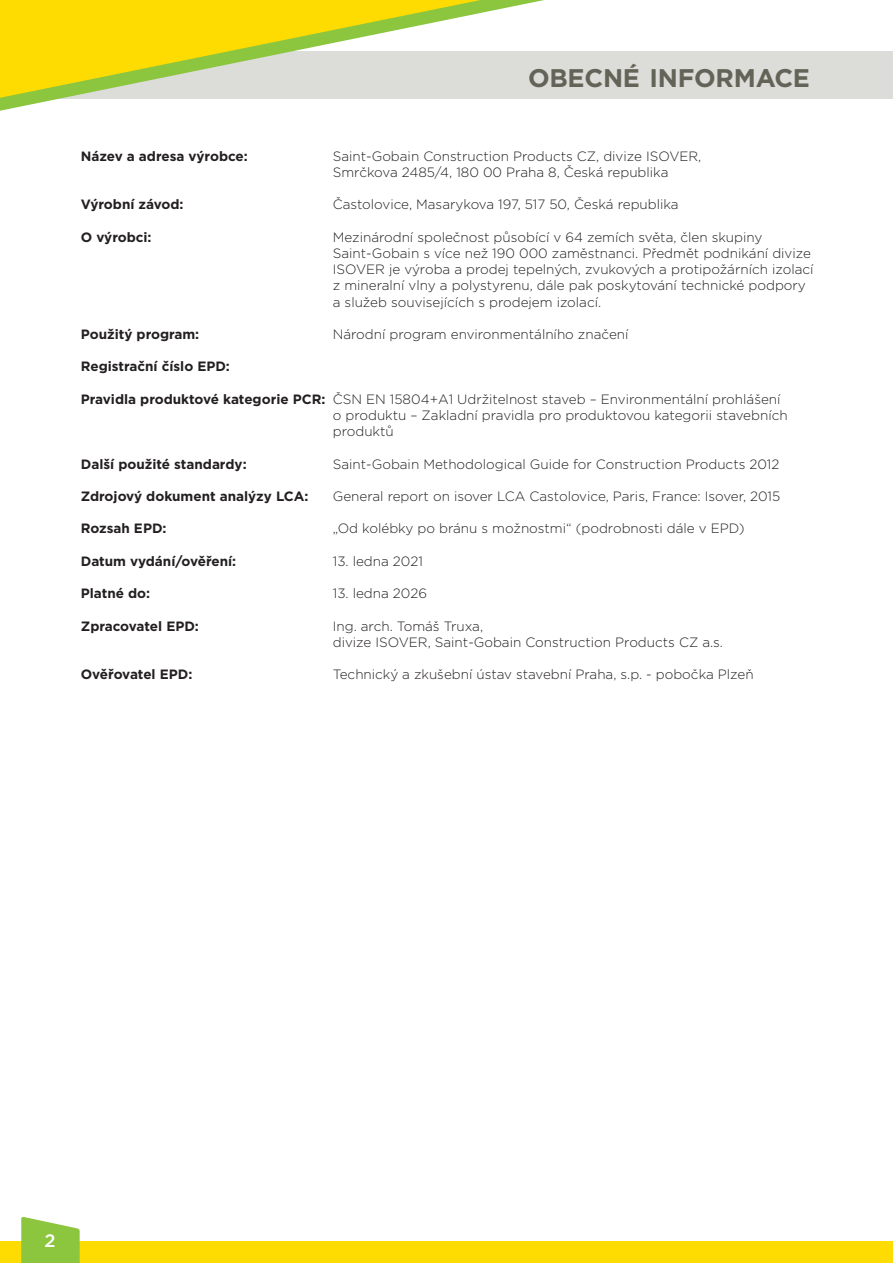
<style>
.page{position:relative;width:893px;height:1263px;background:#fff}
.page>*{position:absolute;margin:0;border:0;box-sizing:border-box;transform-origin:0 0}
.t1{font:700 25.5px "Gotham";letter-spacing:-.01em;color:#636358}
.t2{font:500 18px "Gotham";color:#fff}
.t3{font:300 13.5px/16.2px "Gotham";color:#231f20}
.t4{font:700 13.5px "Gotham";color:#231f20}
.s1{font-weight:700}
</style>
<div class="page">
<div style="left:0;top:51px;width:893px;height:47px;background:#dcdcd8"></div>
<div style="left:0;top:1242px;width:893px;height:21px;background:#ffdc01"></div>
<svg style="left:21px;top:1217px;width:59px;height:46px;background:#9acd56"></svg>
<svg style="left:0;top:0;width:544px;height:111px"></svg>
<h1 class="t1" style="left:528px;top:61px;width:284px">OBECNÉ INFORMACE</h1>
<p class="t4" style="left:81px;top:147px;width:169px">Název a adresa výrobce:</p>
<p class="t3" style="left:333px;top:147px;width:370px">Saint-Gobain Construction Products CZ, divize Isover,<br>Smrčkova 2485/4, 180 00 Praha 8, Česká republika</p>
<p class="t4" style="left:81px;top:196px;width:104px">Výrobní závod:</p>
<p class="t3" style="left:333px;top:196px;width:347px">Častolovice, Masarykova 197, 517 50, Česká republika</p>
<p class="t4" style="left:81px;top:228px;width:72px">O výrobci:</p>
<p class="t3" style="left:333px;top:228px;width:482px">Mezinárodní společnost působící v 64 zemích světa, člen skupiny Saint-Gobain s více než 190 000 zaměstnanci. Předmět podnikání divize Isove r je výroba a prodej tepelných, zvukových a protipožárních izolací z mineralní vlny a polystyrenu, dále pak poskytování technické podpory a služeb souvisejících s prodejem izolací.</p>
<p class="t4" style="left:81px;top:325px;width:120px">Použitý program:</p>
<p class="t3" style="left:333px;top:326px;width:297px">Národní program environmentálního značení</p>
<p class="t4" style="left:81px;top:358px;width:151px">Registrační číslo EPD:</p>
<p class="t3" style="left:333px;top:390px;width:456px;text-indent:-252px"><span class="s1">Pravidla produktové kategorie PCR:</span> ČSN EN 15804+A1 Udržitelnost staveb – Environmentální prohlášení o produktu – Zakladní pravidla pro produktovou kategorii stavebních produktů</p>
<p class="t4" style="left:81px;top:455px;width:167px">Další použité standardy:</p>
<p class="t3" style="left:333px;top:455px;width:448px">Saint-Gobain Methodological Guide for Construction Products 2012</p>
<p class="t4" style="left:81px;top:487px;width:229px">Zdrojový dokument analýzy LCA:</p>
<p class="t3" style="left:333px;top:488px;width:449px">General report on isover LCA Castolovice, Paris, France: Isover, 2015</p>
<p class="t4" style="left:81px;top:520px;width:87px">Rozsah EPD:</p>
<p class="t3" style="left:333px;top:520px;width:413px">„Od kolébky po bránu s možnostmi“ (podrobnosti dále v EPD)</p>
<p class="t4" style="left:81px;top:552px;width:157px">Datum vydání/ověření:</p>
<p class="t3" style="left:333px;top:552px;width:92px">13. ledna 2021</p>
<p class="t4" style="left:81px;top:584px;width:71px">Platné do:</p>
<p class="t3" style="left:333px;top:585px;width:96px">13. ledna 2026</p>
<p class="t4" style="left:81px;top:617px;width:120px">Zpracovatel EPD:</p>
<p class="t3" style="left:333px;top:617px;width:392px">Ing. arch. Tomáš Truxa,<br>divize Isover, Saint-Gobain Construction Products CZ a.s.</p>
<p class="t4" style="left:81px;top:665px;width:113px">Ověřovatel EPD:</p>
<p class="t3" style="left:333px;top:666px;width:422px">Technický a zkušební ústav stavební Praha, s.p. - pobočka Plzeň</p>
<h2 class="t2" style="left:44px;top:1228px;width:13px">2</h2>
</div>
